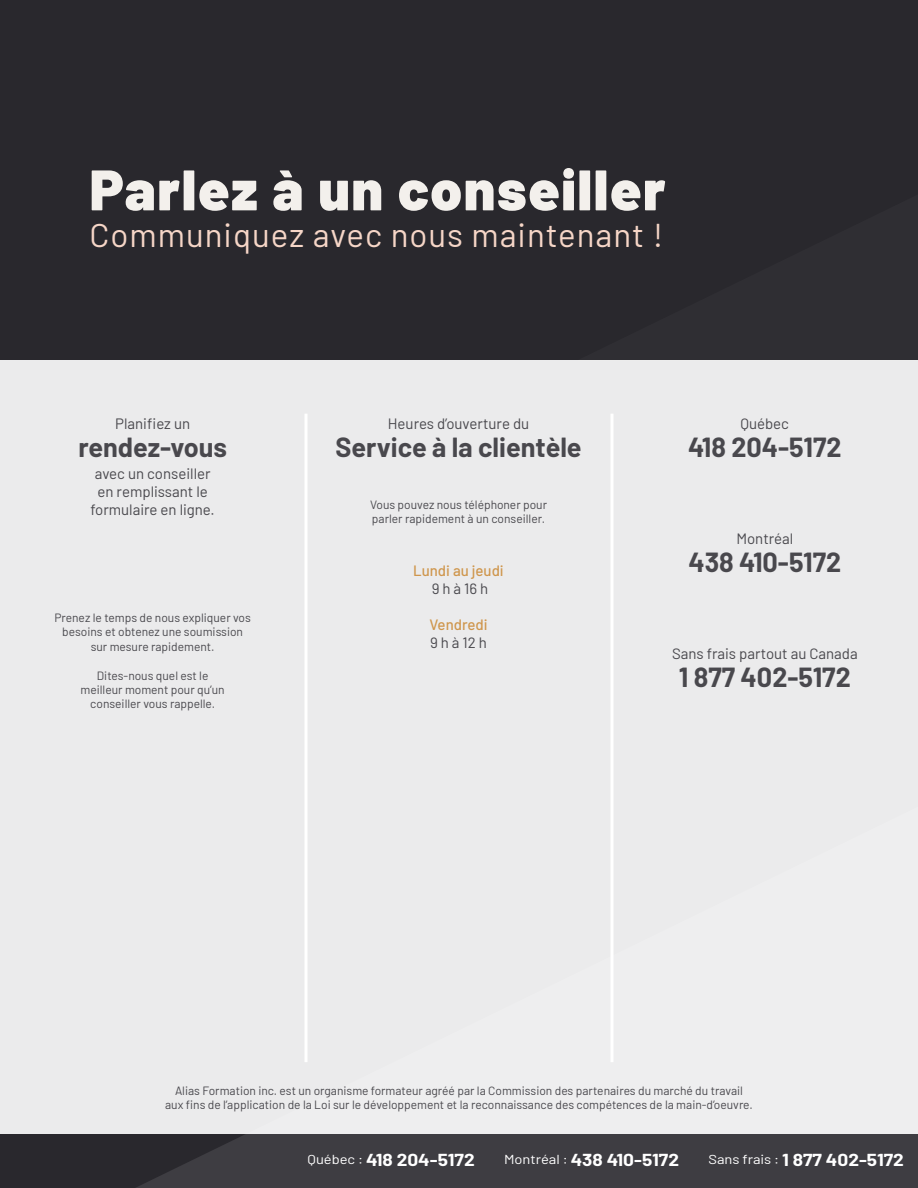
<style>
.page{position:relative;width:918px;height:1188px;background:#29282d}
.page>*{position:absolute;margin:0;border:0;box-sizing:border-box;transform-origin:0 0}
.t1{font:900 57px "Barlow";letter-spacing:.03em;color:#f3f0ec}
.t2{font:33px "Barlow";letter-spacing:.03em;color:#f6d6c7}
.t3{font:700 27px "Barlow";color:#49484d}
.t4{font:700 16.95px "Barlow";color:#fff;scale:1.13 1}
.t5{font:15px/18px "Barlow";color:#49484d;text-align:center}
.t6{font:500 15px "Barlow";color:#cf964d}
.t7{font:12px/14.4px "Barlow";color:#49484d;text-align:center}
.s1{font-weight:400;font-size:13.05px}
</style>
<div class="page">
<svg style="left:576px;top:360px;width:342px;height:1px"></svg>
<div style="left:0;top:361px;width:918px;height:773px;background:#ebebec"></div>
<div style="left:135px;top:806px;width:783px;height:328px;background:#ebebec"></div>
<hr style="left:610px;top:414px;width:4px;height:648px;background:#fff">
<hr style="left:304px;top:414px;width:4px;height:648px;background:#fff">
<div style="left:136px;top:1134px;width:782px;height:54px;background:#3e3d42"></div>
<h1 class="t1" style="left:90px;top:147px;width:578px">Parlez à un conseiller</h1>
<h2 class="t2" style="left:90px;top:211px;width:575px">Communiquez avec nous maintenant !</h2>
<p class="t5" style="left:115px;top:413px;width:76px">Planifiez un</p>
<h3 class="t3" style="left:78px;top:427px;width:150px">rendez-vous</h3>
<p class="t5" style="left:91px;top:463px;width:126px">avec un conseiller en remplissant le formulaire en ligne.</p>
<p class="t7" style="left:54px;top:610px;width:198px">Prenez le temps de nous expliquer vos besoins et obtenez une soumission sur mesure rapidement.</p>
<p class="t7" style="left:81px;top:667px;width:146px">Dites-nous quel est le meilleur moment pour qu’un conseiller vous rappelle.</p>
<p class="t5" style="left:388px;top:413px;width:143px">Heures d’ouverture du</p>
<h3 class="t3" style="left:335px;top:427px;width:248px">Service à la clientèle</h3>
<p class="t7" style="left:370px;top:496px;width:178px;text-align:left">Vous pouvez nous téléphoner pour parler rapidement à un conseiller.</p>
<p class="t6" style="left:413px;top:560px;width:92px">Lundi au jeudi</p>
<p class="t5" style="left:432px;top:579px;width:58px">9 h à 16 h</p>
<p class="t6" style="left:429px;top:614px;width:60px">Vendredi</p>
<p class="t5" style="left:430px;top:633px;width:58px">9 h à 12 h</p>
<p class="t5" style="left:741px;top:413px;width:50px">Québec</p>
<h3 class="t3" style="left:688px;top:427px;width:155px">418 204-5172</h3>
<p class="t5" style="left:736px;top:528px;width:58px">Montréal</p>
<h3 class="t3" style="left:688px;top:542px;width:154px">438 410-5172</h3>
<p class="t5" style="left:672px;top:643px;width:187px">Sans frais partout au Canada</p>
<h3 class="t3" style="left:679px;top:658px;width:173px">1 877 402-5172</h3>
<p class="t7" style="left:165px;top:1083px;width:589px">Alias Formation inc. est un organisme formateur agréé par la Commission des partenaires du marché du travail aux fins de l’application de la Loi sur le développement et la reconnaissance des compétences de la main-d’oeuvre.</p>
<h3 class="t4" style="left:308px;top:1147px;width:149px"><span class="s1">Québec :</span> 418 204-5172</h3>
<h3 class="t4" style="left:504px;top:1147px;width:156px"><span class="s1">Montréal :</span> 438 410-5172</h3>
<h3 class="t4" style="left:708px;top:1147px;width:175px"><span class="s1">Sans frais :</span> 1 877 402-5172</h3>
</div>
